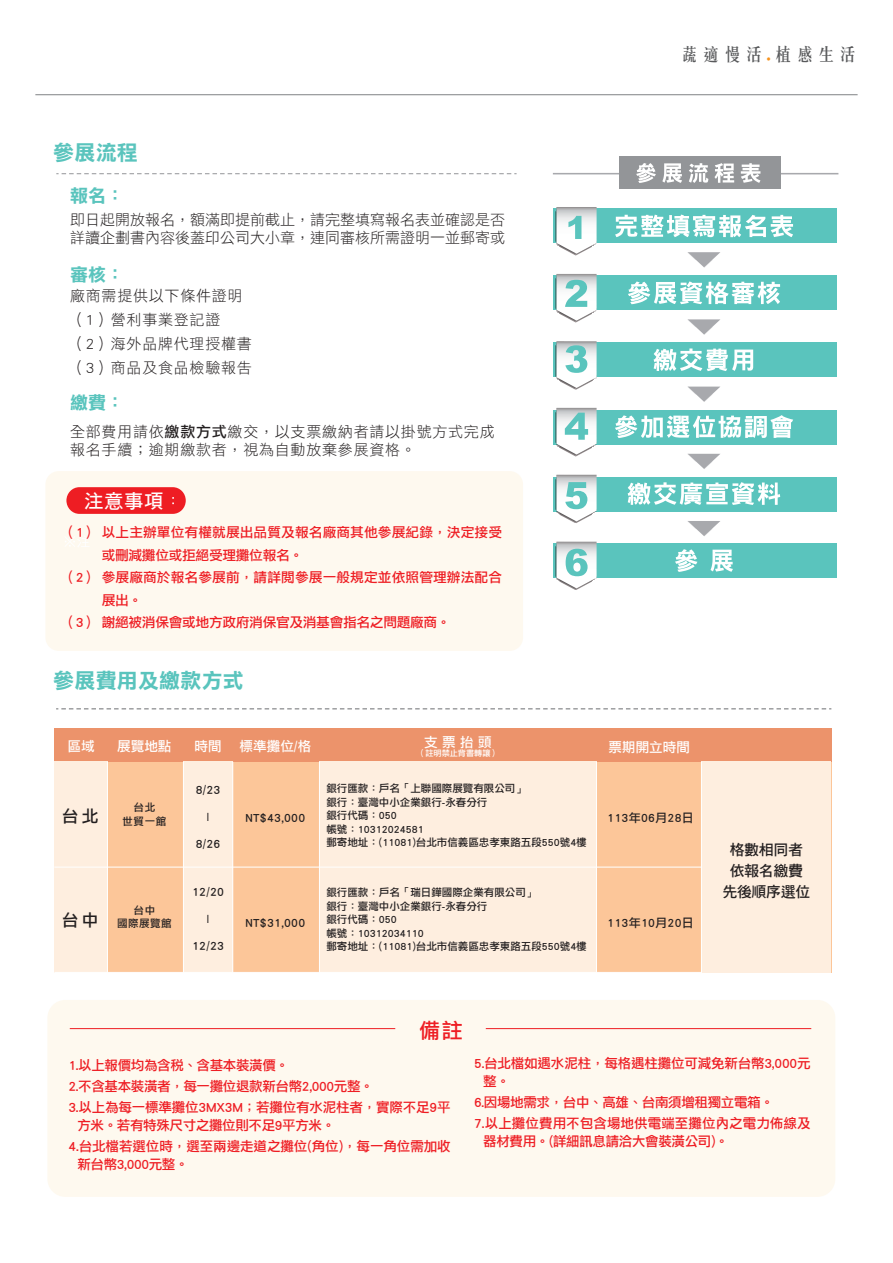
<style>
.page{position:relative;width:893px;height:1263px;background:#fff}
.page>*{position:absolute;margin:0;border:0;box-sizing:border-box;transform-origin:0 0}
.t1{font:21px "DF Li Hei Std W7";letter-spacing:.01em;color:#5ac4bd}
.t2{font:21px "DF Li Hei Std W5";color:#ee1d23}
.t3{font:19.5px "DF Hei Std W7";color:#fff}
.t4{font:18px "DF Li Hei Std W7";color:#5ac4bd}
.t5{font:500 17.85px "C Song 3 HK";letter-spacing:.2em;color:#595a5c}
.t6{font:16.65px "DF Li Hei Std W5";color:#231f20}
.t7{font:15px/24px "DF Li Hei Std W3";letter-spacing:.05em;color:#231f20}
.t8{font:15px/18px "DF Li Hei Std W3";color:#231f20}
.t9{font:15px/21px "DF Hei Std W7";letter-spacing:-.025em;color:#231f20;text-align:center}
.t10{font:13.5px/21px "DF Li Hei Std W5";letter-spacing:-.01em;color:#ee1d23}
.t11{font:13.5px "DF Li Hei Std W5";color:#fff}
.t12{font:12px "DF Li Hei Std W5";letter-spacing:.025em;color:#231f20}
.t13{font:10.5px/13.5px "DF Li Hei Std W5";color:#231f20}
.t14{font:8.1px "DF Li Hei Std W5";color:#fff}
.s1{font-family:"DF Li Hei Std W5"}
.s2{color:#f7931d}
</style>
<div class="page">
<div style="left:54px;top:728px;width:777px;height:244px;background:#fcc699"></div>
<div style="left:54px;top:728px;width:777px;height:34px;background:#ec936b"></div>
<div style="left:54px;top:762px;width:54px;height:211px;background:#feeedf"></div>
<div style="left:183px;top:762px;width:50px;height:211px;background:#feeedf"></div>
<div style="left:701px;top:762px;width:130px;height:211px;background:#feeedf"></div>
<div style="left:319px;top:762px;width:277px;height:211px;background:#feeedf"></div>
<hr style="left:107px;top:762px;width:1px;height:211px;background:#fff">
<hr style="left:183px;top:762px;width:1px;height:211px;background:#fff">
<hr style="left:232px;top:762px;width:1px;height:211px;background:#fff">
<hr style="left:319px;top:762px;width:1px;height:211px;background:#fff">
<hr style="left:596px;top:762px;width:1px;height:211px;background:#fff">
<hr style="left:701px;top:762px;width:1px;height:211px;background:#fff">
<hr style="left:54px;top:972px;width:647px;height:1px;background:#fff">
<hr style="left:54px;top:866px;width:647px;height:2px;background:#fff">
<div style="left:45px;top:471px;width:478px;height:180px;background:#fef9ef;border-radius:13px"></div>
<div style="left:47px;top:1000px;width:788px;height:197px;background:#fef9ef;border-radius:18px"></div>
<hr style="left:35px;top:94px;width:823px;height:1px;background:#808285">
<svg style="left:56px;top:708px;width:775px;height:1px"></svg>
<svg style="left:56px;top:173px;width:461px;height:1px"></svg>
<div style="left:66px;top:487px;width:120px;height:27px;background:#ee1d23;border-radius:13px"></div>
<svg style="left:65px;top:536px;width:24px;height:11px"></svg>
<hr style="left:70px;top:1028px;width:325px;height:1px;background:#ee1d23">
<hr style="left:486px;top:1028px;width:325px;height:1px;background:#ee1d23">
<hr style="left:553px;top:173px;width:70px;height:1px;background:#a8a9ad">
<hr style="left:768px;top:173px;width:70px;height:1px;background:#a8a9ad">
<div style="left:553px;top:209px;width:283px;height:34px;background:#5ac4bd"></div>
<svg style="left:555px;top:207px;width:42px;height:49px"></svg>
<svg style="left:615px;top:215px;width:178px;height:22px"></svg>
<div style="left:553px;top:275px;width:283px;height:34px;background:#5ac4bd"></div>
<svg style="left:555px;top:274px;width:42px;height:49px"></svg>
<svg style="left:628px;top:281px;width:152px;height:23px"></svg>
<div style="left:553px;top:342px;width:283px;height:34px;background:#5ac4bd"></div>
<svg style="left:654px;top:348px;width:99px;height:23px"></svg>
<svg style="left:555px;top:341px;width:42px;height:49px"></svg>
<div style="left:553px;top:477px;width:283px;height:34px;background:#5ac4bd"></div>
<svg style="left:555px;top:475px;width:42px;height:48px"></svg>
<svg style="left:628px;top:482px;width:152px;height:23px"></svg>
<div style="left:553px;top:544px;width:283px;height:34px;background:#5ac4bd"></div>
<svg style="left:555px;top:542px;width:42px;height:48px"></svg>
<svg style="left:675px;top:549px;width:22px;height:23px"></svg>
<svg style="left:710px;top:550px;width:23px;height:22px"></svg>
<div style="left:553px;top:410px;width:283px;height:34px;background:#5ac4bd"></div>
<svg style="left:555px;top:408px;width:42px;height:49px"></svg>
<svg style="left:615px;top:415px;width:178px;height:23px"></svg>
<svg style="left:688px;top:252px;width:32px;height:15px"></svg>
<svg style="left:688px;top:319px;width:32px;height:16px"></svg>
<svg style="left:688px;top:387px;width:32px;height:15px"></svg>
<svg style="left:688px;top:454px;width:32px;height:15px"></svg>
<svg style="left:688px;top:521px;width:32px;height:15px"></svg>
<div style="left:619px;top:156px;width:162px;height:32px;background:#939598"></div>
<svg style="left:636px;top:163px;width:20px;height:20px"></svg>
<svg style="left:662px;top:163px;width:20px;height:20px"></svg>
<svg style="left:689px;top:163px;width:19px;height:20px"></svg>
<svg style="left:714px;top:163px;width:20px;height:20px"></svg>
<svg style="left:741px;top:163px;width:19px;height:20px"></svg>
<h1 class="t1" style="left:53px;top:142px;width:86px">參展流程</h1>
<h3 class="t4" style="left:70px;top:185px;width:56px">報名：</h3>
<p class="t8" style="left:70px;top:210px;width:437px">即日起開放報名，額滿即提前截止，請完整填寫報名表並確認是否詳讀企劃書內容後蓋印公司大小章，連同審核所需證明一並郵寄或</p>
<h3 class="t4" style="left:70px;top:264px;width:56px">審核：</h3>
<p class="t7" style="left:70px;top:283px;width:183px">廠商需提供以下條件證明（1）營利事業登記證<br>（2）海外品牌代理授權書（3）商品及食品檢驗報告</p>
<h3 class="t4" style="left:70px;top:392px;width:56px">繳費：</h3>
<p class="t7" style="left:70px;top:423px;width:426px;line-height:18px">全部費用請依<span class="s1">繳款方式</span>繳交，以支票繳納者請以掛號方式完成報名手續；逾期繳款者，視為自動放棄參展資格。</p>
<h2 class="t3" style="left:84px;top:490px;width:81px">注意事項</h2>
<p class="t10" style="left:62px;top:521px;width:441px">（1）以上主辦單位有權就展出品質及報名廠商其他參展紀錄，決定接受</p>
<p class="t10" style="left:102px;top:544px;width:203px">或刪減攤位或拒絕受理攤位報名。</p>
<p class="t10" style="left:62px;top:566px;width:441px">（2）參展廠商於報名參展前，請詳閱參展一般規定並依照管理辦法配合</p>
<p class="t10" style="left:102px;top:589px;width:42px">展出。</p>
<p class="t10" style="left:62px;top:611px;width:390px">（3）謝絕被消保會或地方政府消保官及消基會指名之問題廠商。</p>
<h1 class="t1" style="left:53px;top:669px;width:192px">參展費用及繳款方式</h1>
<p class="t11" style="left:67px;top:739px;width:29px">區域</p>
<p class="t11" style="left:117px;top:739px;width:56px">展覽地點</p>
<p class="t11" style="left:195px;top:739px;width:29px">時間</p>
<p class="t11" style="left:240px;top:739px;width:73px">標準攤位/格</p>
<p class="t11" style="left:424px;top:734px;width:69px">支 票 抬 頭</p>
<p class="t14" style="left:417px;top:749px;width:83px">（註明禁止背書轉讓）</p>
<h3 class="t5" style="left:681px;top:40px;width:177px">蔬適慢活<span class="s2">.</span>植感生活</h3>
<p class="t11" style="left:609px;top:739px;width:83px">票期開立時間</p>
<p class="t13" style="left:326px;top:781px;width:262px">銀行匯款：戶名「上聯國際展覽有限公司」<br>銀行：臺灣中小企業銀行-永春分行<br>銀行代碼：050<br>帳號：10312024581<br>郵寄地址：(11081)台北市信義區忠孝東路五段550號4樓</p>
<p class="t12" style="left:196px;top:783px;width:26px">8/23</p>
<p class="t12" style="left:207px;top:810px;width:4px">|</p>
<p class="t12" style="left:196px;top:837px;width:26px">8/26</p>
<p class="t12" style="left:192px;top:885px;width:33px">12/20</p>
<p class="t12" style="left:207px;top:912px;width:4px">|</p>
<p class="t12" style="left:192px;top:939px;width:33px">12/23</p>
<p class="t13" style="left:134px;top:800px;width:23px">台北</p>
<p class="t6" style="left:62px;top:807px;width:38px">台北</p>
<p class="t13" style="left:123px;top:814px;width:45px">世貿一館</p>
<p class="t12" style="left:607px;top:811px;width:88px">113年06月28日</p>
<p class="t12" style="left:246px;top:811px;width:61px">NT$43,000</p>
<p class="t13" style="left:326px;top:886px;width:262px">銀行匯款：戶名「瑞日鏵國際企業有限公司」<br>銀行：臺灣中小企業銀行-永春分行<br>銀行代碼：050<br>帳號：10312034110<br>郵寄地址：(11081)台北市信義區忠孝東路五段550號4樓</p>
<p class="t13" style="left:117px;top:903px;width:56px;text-align:center">台中<br>國際展覽館</p>
<p class="t6" style="left:62px;top:910px;width:38px">台中</p>
<p class="t12" style="left:607px;top:916px;width:88px">113年10月20日</p>
<p class="t12" style="left:246px;top:916px;width:61px">NT$31,000</p>
<h1 class="t2" style="left:419px;top:1019px;width:45px">備註</h1>
<p class="t9" style="left:722px;top:839px;width:90px">格數相同者依報名繳費先後順序選位</p>
<p class="t10" style="left:68px;top:1054px;width:384px">1.以上報價均為含稅、含基本裝潢價。<br>2.不含基本裝潢者，每一攤位退款新台幣2,000元整。<br>3.以上為每一標準攤位3MX3M；若攤位有水泥柱者，實際不足9平</p>
<p class="t10" style="left:68px;top:1114px;width:384px;text-indent:9px">方米。若有特殊尺寸之攤位則不足9平方米。<br>4.台北檔若選位時，選至兩邊走道之攤位(角位)，每一角位需加收</p>
<p class="t10" style="left:77px;top:1153px;width:113px">新台幣3,000元整。</p>
<p class="t10" style="left:483px;top:1054px;width:329px;line-height:18px;text-indent:-9px">5.台北檔如遇水泥柱，每格遇柱攤位可減免新台幣3,000元整。</p>
<p class="t10" style="left:474px;top:1092px;width:338px">6.因場地需求，台中、高雄、台南須增租獨立電箱。<br>7.以上攤位費用不包含場地供電端至攤位內之電力佈線及</p>
<p class="t10" style="left:483px;top:1131px;width:247px">器材費用。(詳細訊息請洽大會裝潢公司)。</p>
</div>
